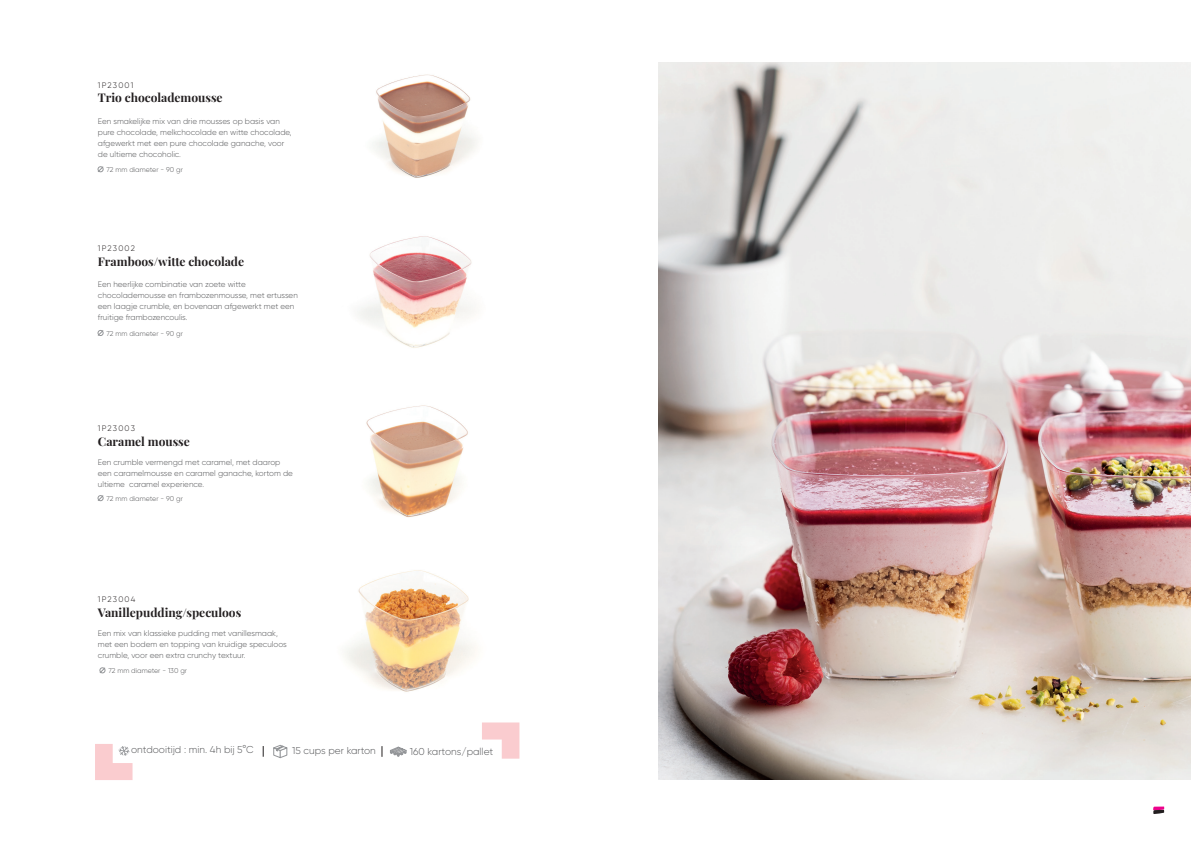
<style>
.page{position:relative;width:1191px;height:842px;background:#fff}
.page>*{position:absolute;margin:0;border:0;box-sizing:border-box;transform-origin:0 0}
.t1{font:700 12px "Playfair Display";color:#231f20}
.t2{font:300 10px "Gilroy";color:#57585a}
.t3{font:300 8px/11px "Gilroy";color:#57585a}
.t4{font:300 8px "Gilroy";letter-spacing:.15em;color:#231f20}
.t5{font:300 7px "Gilroy";color:#57585a}
</style>
<div class="page">
<svg style="left:1153px;top:806px;width:11px;height:8px"></svg>
<svg style="left:99px;top:667px;width:6px;height:6px"></svg>
<img style="left:658px;top:62px;width:533px;height:718px">
<img style="left:345px;top:570px;width:131px;height:122px">
<img style="left:357px;top:236px;width:118px;height:112px">
<img style="left:366px;top:405px;width:102px;height:113px">
<img style="left:373px;top:74px;width:104px;height:104px">
<svg style="left:98px;top:495px;width:6px;height:6px"></svg>
<svg style="left:98px;top:330px;width:6px;height:6px"></svg>
<svg style="left:98px;top:166px;width:6px;height:6px"></svg>
<svg style="left:273px;top:745px;width:14px;height:13px"></svg>
<svg style="left:390px;top:747px;width:16px;height:9px"></svg>
<svg style="left:95px;top:744px;width:37px;height:36px"></svg>
<svg style="left:482px;top:722px;width:37px;height:37px"></svg>
<p class="t4" style="left:98px;top:80px;width:37px">1P23001</p>
<h1 class="t1" style="left:98px;top:89px;width:126px">Trio chocolademousse</h1>
<p class="t3" style="left:98px;top:116px;width:195px">Een smakelijke mix van drie mousses op basis van pure chocolade, melkchocolade en witte chocolade, afgewerkt met een pure chocolade ganache, voor de ultieme chocoholic.</p>
<p class="t5" style="left:107px;top:165px;width:78px">72 mm diameter - 90 gr</p>
<p class="t4" style="left:98px;top:243px;width:39px">1P23002</p>
<h1 class="t1" style="left:98px;top:252px;width:148px">Framboos/witte chocolade</h1>
<p class="t3" style="left:98px;top:279px;width:201px">Een heerlijke combinatie van zoete witte chocolademousse en frambozenmousse, met ertussen een laagje crumble, en bovenaan afgewerkt met een fruitige frambozencoulis.</p>
<p class="t5" style="left:107px;top:329px;width:78px">72 mm diameter - 90 gr</p>
<p class="t4" style="left:98px;top:424px;width:39px">1P23003</p>
<h1 class="t1" style="left:98px;top:432px;width:93px">Caramel mousse</h1>
<p class="t3" style="left:98px;top:457px;width:196px">Een crumble vermengd met caramel, met daarop een caramelmousse en caramel ganache, kortom de ultieme caramel experience.</p>
<p class="t5" style="left:107px;top:494px;width:78px">72 mm diameter - 90 gr</p>
<p class="t4" style="left:98px;top:594px;width:39px">1P23004</p>
<h1 class="t1" style="left:98px;top:603px;width:145px">Vanillepudding/speculoos</h1>
<p class="t3" style="left:98px;top:628px;width:191px">Een mix van klassieke pudding met vanillesmaak, met een bodem en topping van kruidige speculoos crumble, voor een extra crunchy textuur.</p>
<p class="t5" style="left:109px;top:666px;width:80px">72 mm diameter - 130 gr</p>
<p class="t2" style="left:131px;top:744px;width:124px">ontdooitijd : min. 4h bij 5°C</p>
<p class="t2" style="left:292px;top:744px;width:85px">15 cups per karton</p>
<p class="t2" style="left:410px;top:745px;width:85px">160 kartons/pallet</p>
</div>
